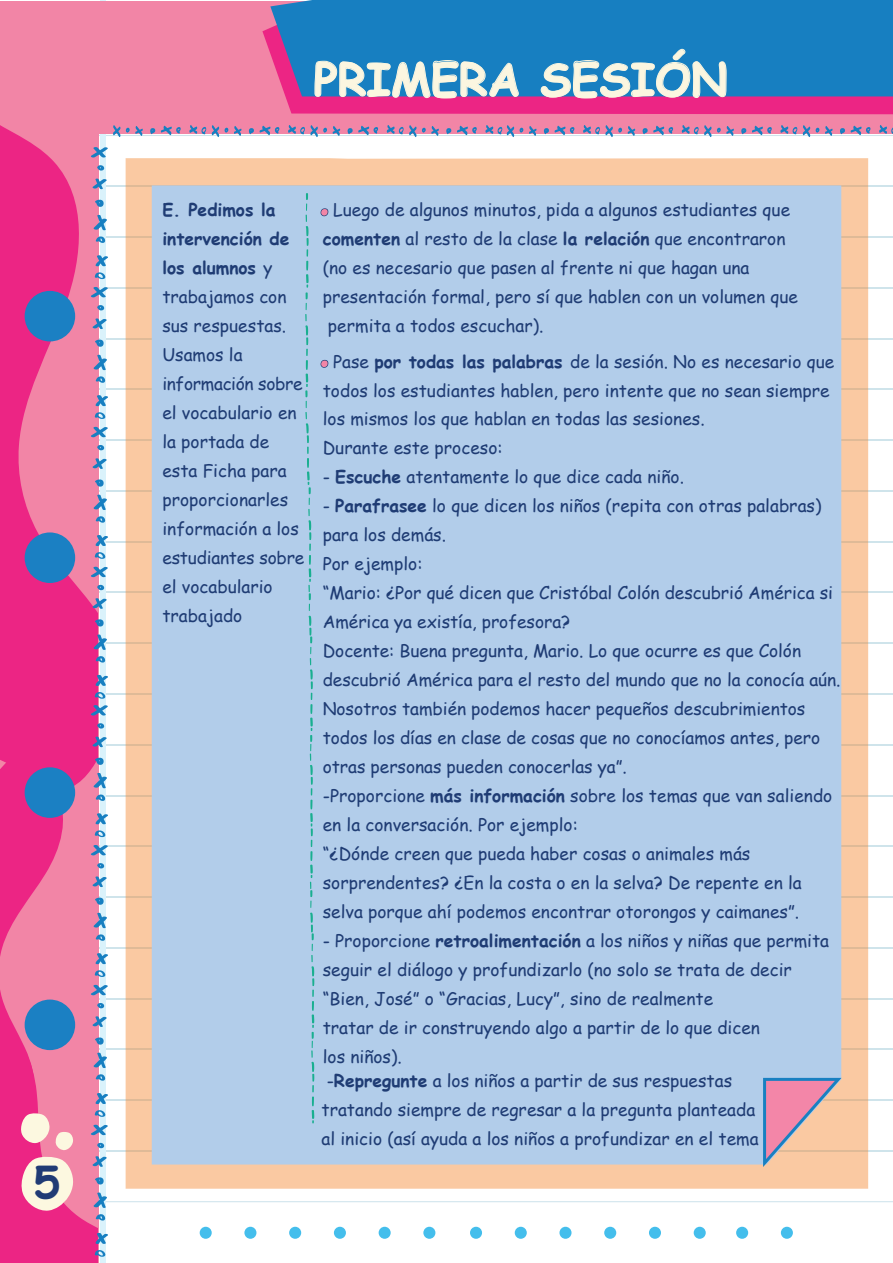
<style>
.page{position:relative;width:893px;height:1263px;background:#fff}
.page>*{position:absolute;margin:0;border:0;box-sizing:border-box;transform-origin:0 0}
.t1{font:700 45px "Comic Sans MS";color:#fbf6e0}
.t2{font:700 42.3px "Comic Sans MS";color:#203b75;scale:1.04 1}
.t3{font:17.4px/29px "Comic Sans MS";color:#1f3c74}
.s1{font-weight:700}
</style>
<div class="page">
<hr style="left:0;top:135px;width:893px;height:1px;background:#0f769e">
<hr style="left:0;top:1201px;width:893px;height:1px;background:#0f769e">
<hr style="left:0;top:1150px;width:893px;height:1px;background:#0f769e">
<hr style="left:0;top:1099px;width:893px;height:2px;background:#0f769e">
<hr style="left:0;top:1049px;width:893px;height:1px;background:#0f769e">
<hr style="left:0;top:998px;width:893px;height:1px;background:#0f769e">
<hr style="left:0;top:947px;width:893px;height:1px;background:#0f769e">
<hr style="left:0;top:896px;width:893px;height:2px;background:#0f769e">
<hr style="left:0;top:846px;width:893px;height:1px;background:#0f769e">
<hr style="left:0;top:795px;width:893px;height:1px;background:#0f769e">
<hr style="left:0;top:744px;width:893px;height:1px;background:#0f769e">
<hr style="left:0;top:693px;width:893px;height:1px;background:#0f769e">
<hr style="left:0;top:643px;width:893px;height:1px;background:#0f769e">
<hr style="left:0;top:592px;width:893px;height:1px;background:#0f769e">
<hr style="left:0;top:541px;width:893px;height:1px;background:#0f769e">
<hr style="left:0;top:490px;width:893px;height:1px;background:#0f769e">
<hr style="left:0;top:440px;width:893px;height:1px;background:#0f769e">
<hr style="left:0;top:389px;width:893px;height:1px;background:#0f769e">
<hr style="left:0;top:338px;width:893px;height:1px;background:#0f769e">
<hr style="left:0;top:287px;width:893px;height:1px;background:#0f769e">
<hr style="left:0;top:236px;width:893px;height:2px;background:#0f769e">
<hr style="left:0;top:186px;width:893px;height:1px;background:#0f769e">
<div style="left:100px;top:0;width:6px;height:1263px;background:#daf2fb"></div>
<div style="left:1px;top:1px;width:98px;height:1262px;background:#f285a6"></div>
<div style="left:96px;top:1px;width:797px;height:133px;background:#f285a6"></div>
<svg style="left:189px;top:125px;width:17px;height:9px"></svg>
<svg style="left:161px;top:126px;width:20px;height:9px"></svg>
<svg style="left:150px;top:128px;width:5px;height:6px"></svg>
<svg style="left:126px;top:126px;width:17px;height:10px"></svg>
<svg style="left:113px;top:125px;width:7px;height:12px"></svg>
<svg style="left:260px;top:126px;width:19px;height:9px"></svg>
<svg style="left:249px;top:128px;width:5px;height:6px"></svg>
<svg style="left:234px;top:126px;width:7px;height:10px"></svg>
<svg style="left:212px;top:125px;width:16px;height:12px"></svg>
<svg style="left:347px;top:126px;width:31px;height:9px"></svg>
<svg style="left:333px;top:126px;width:7px;height:10px"></svg>
<svg style="left:288px;top:125px;width:39px;height:12px"></svg>
<svg style="left:457px;top:126px;width:20px;height:9px"></svg>
<svg style="left:446px;top:128px;width:5px;height:6px"></svg>
<svg style="left:387px;top:125px;width:52px;height:12px"></svg>
<svg style="left:555px;top:126px;width:19px;height:9px"></svg>
<svg style="left:544px;top:128px;width:5px;height:6px"></svg>
<svg style="left:529px;top:126px;width:7px;height:10px"></svg>
<svg style="left:485px;top:125px;width:38px;height:12px"></svg>
<svg style="left:642px;top:126px;width:31px;height:9px"></svg>
<svg style="left:628px;top:126px;width:7px;height:10px"></svg>
<svg style="left:583px;top:125px;width:39px;height:12px"></svg>
<svg style="left:780px;top:125px;width:17px;height:9px"></svg>
<svg style="left:752px;top:126px;width:20px;height:9px"></svg>
<svg style="left:741px;top:128px;width:5px;height:6px"></svg>
<svg style="left:717px;top:126px;width:17px;height:10px"></svg>
<svg style="left:682px;top:125px;width:29px;height:12px"></svg>
<svg style="left:879px;top:125px;width:14px;height:9px"></svg>
<svg style="left:851px;top:126px;width:19px;height:9px"></svg>
<svg style="left:840px;top:128px;width:5px;height:6px"></svg>
<svg style="left:825px;top:126px;width:8px;height:10px"></svg>
<svg style="left:816px;top:128px;width:3px;height:5px"></svg>
<svg style="left:803px;top:125px;width:7px;height:12px"></svg>
<svg style="left:1px;top:126px;width:96px;height:610px;fill:#ec2584"></svg>
<svg style="left:95px;top:272px;width:10px;height:7px"></svg>
<svg style="left:96px;top:255px;width:12px;height:11px"></svg>
<svg style="left:96px;top:236px;width:9px;height:7px"></svg>
<svg style="left:94px;top:215px;width:13px;height:15px"></svg>
<svg style="left:95px;top:200px;width:9px;height:7px"></svg>
<svg style="left:93px;top:179px;width:14px;height:10px"></svg>
<svg style="left:97px;top:165px;width:7px;height:6px"></svg>
<svg style="left:91px;top:147px;width:17px;height:11px"></svg>
<svg style="left:95px;top:412px;width:10px;height:7px"></svg>
<svg style="left:96px;top:395px;width:12px;height:11px"></svg>
<svg style="left:96px;top:376px;width:9px;height:7px"></svg>
<svg style="left:94px;top:355px;width:13px;height:15px"></svg>
<svg style="left:95px;top:339px;width:9px;height:8px"></svg>
<svg style="left:93px;top:318px;width:14px;height:11px"></svg>
<svg style="left:97px;top:305px;width:7px;height:5px"></svg>
<svg style="left:91px;top:287px;width:17px;height:10px"></svg>
<svg style="left:95px;top:552px;width:10px;height:7px"></svg>
<svg style="left:96px;top:535px;width:12px;height:11px"></svg>
<svg style="left:96px;top:516px;width:9px;height:7px"></svg>
<svg style="left:94px;top:495px;width:13px;height:15px"></svg>
<svg style="left:95px;top:479px;width:9px;height:8px"></svg>
<svg style="left:93px;top:458px;width:14px;height:11px"></svg>
<svg style="left:97px;top:445px;width:7px;height:5px"></svg>
<svg style="left:91px;top:427px;width:17px;height:10px"></svg>
<svg style="left:95px;top:692px;width:10px;height:7px"></svg>
<svg style="left:96px;top:675px;width:12px;height:11px"></svg>
<svg style="left:96px;top:656px;width:9px;height:6px"></svg>
<svg style="left:94px;top:634px;width:13px;height:16px"></svg>
<svg style="left:95px;top:619px;width:9px;height:7px"></svg>
<svg style="left:93px;top:598px;width:14px;height:11px"></svg>
<svg style="left:97px;top:585px;width:7px;height:5px"></svg>
<svg style="left:91px;top:567px;width:17px;height:10px"></svg>
<svg style="left:97px;top:723px;width:7px;height:6px"></svg>
<svg style="left:91px;top:705px;width:17px;height:10px"></svg>
<div style="left:25px;top:532px;width:50px;height:51px;background:#1b80c3;border-radius:50%"></div>
<div style="left:25px;top:291px;width:50px;height:50px;background:#1b80c3;border-radius:50%"></div>
<svg style="left:262px;top:28px;width:631px;height:86px;fill:#ec2584"></svg>
<div style="left:270px;top:0;width:623px;height:96px;background:#177fc1"></div>
<svg style="left:314px;top:60px;width:205px;height:39px"></svg>
<svg style="left:540px;top:44px;width:187px;height:55px"></svg>
<div style="left:423px;top:1227px;width:12px;height:12px;background:#44beec;border-radius:50%"></div>
<div style="left:379px;top:1227px;width:12px;height:12px;background:#44beec;border-radius:50%"></div>
<div style="left:334px;top:1227px;width:12px;height:12px;background:#44beec;border-radius:50%"></div>
<div style="left:289px;top:1227px;width:12px;height:12px;background:#44beec;border-radius:50%"></div>
<div style="left:244px;top:1227px;width:12px;height:12px;background:#44beec;border-radius:50%"></div>
<div style="left:200px;top:1227px;width:12px;height:12px;background:#44beec;border-radius:50%"></div>
<div style="left:694px;top:1227px;width:12px;height:12px;background:#44beec;border-radius:50%"></div>
<div style="left:649px;top:1227px;width:12px;height:12px;background:#44beec;border-radius:50%"></div>
<div style="left:604px;top:1227px;width:12px;height:12px;background:#44beec;border-radius:50%"></div>
<div style="left:559px;top:1227px;width:12px;height:12px;background:#44beec;border-radius:50%"></div>
<div style="left:515px;top:1227px;width:12px;height:12px;background:#44beec;border-radius:50%"></div>
<div style="left:470px;top:1227px;width:12px;height:12px;background:#44beec;border-radius:50%"></div>
<div style="left:781px;top:1227px;width:12px;height:12px;background:#44beec;border-radius:50%"></div>
<div style="left:736px;top:1227px;width:12px;height:12px;background:#44beec;border-radius:50%"></div>
<svg style="left:1px;top:736px;width:107px;height:527px"></svg>
<div style="left:126px;top:158px;width:742px;height:1031px;background:#fac9a2"></div>
<div style="left:152px;top:185px;width:689px;height:979px;background:#b2cdea"></div>
<svg style="left:763px;top:1078px;width:78px;height:89px"></svg>
<svg style="left:305px;top:193px;width:9px;height:930px"></svg>
<svg style="left:321px;top:208px;width:7px;height:8px"></svg>
<svg style="left:321px;top:360px;width:7px;height:8px"></svg>
<h2 class="t2" style="left:33px;top:1151px;width:27px">5</h2>
<h1 class="t1" style="left:314px;top:46px;width:416px">PRIMERA SESIÓN</h1>
<p class="t3" style="left:162px;top:195px;width:144px"><span class="s1">E. Pedimos la intervención de los alumnos</span> y trabajamos con sus respuestas.<br>Usamos la información sobre el vocabulario en la portada de esta Ficha para proporcionarles información a los estudiantes sobre el vocabulario trabajado</p>
<p class="t3" style="left:323px;top:195px;width:477px;text-indent:10px">Luego de algunos minutos, pida a algunos estudiantes que <span class="s1">comenten</span> al resto de la clase <span class="s1">la relación</span> que encontraron (no es necesario que pasen al frente ni que hagan una presentación formal, pero sí que hablen con un volumen que permita a todos escuchar).</p>
<p class="t3" style="left:323px;top:346px;width:513px;text-indent:10px">Pase <span class="s1">por todas las palabras</span> de la sesión. No es necesario que todos los estudiantes hablen, pero intente que no sean siempre los mismos los que hablan en todas las sesiones.<br>Durante este proceso:</p>
<p class="t3" style="left:323px;top:462px;width:363px">- <span class="s1">Escuche</span> atentamente lo que dice cada niño.</p>
<p class="t3" style="left:323px;top:491px;width:519px">- <span class="s1">Parafrasee</span> lo que dicen los niños (repita con otras palabras) para los demás.<br>Por ejemplo:<br>“Mario: ¿Por qué dicen que Cristóbal Colón descubrió América si América ya existía, profesora?<br>Docente: Buena pregunta, Mario. Lo que ocurre es que Colón descubrió América para el resto del mundo que no la conocía aún.<br>Nosotros también podemos hacer pequeños descubrimientos todos los días en clase de cosas que no conocíamos antes, pero otras personas pueden conocerlas ya”.<br>-Proporcione <span class="s1">más información</span> sobre los temas que van saliendo en la conversación. Por ejemplo:<br>“¿Dónde creen que pueda haber cosas o animales más sorprendentes? ¿En la costa o en la selva? De repente en la selva porque ahí podemos encontrar otorongos y caimanes”.</p>
<p class="t3" style="left:323px;top:926px;width:508px">- Proporcione <span class="s1">retroalimentación</span> a los niños y niñas que permita seguir el diálogo y profundizarlo (no solo se trata de decir “Bien, José” o “Gracias, Lucy”, sino de realmente<br>tratar de ir construyendo algo a partir de lo que dicen<br>los niños).</p>
<p class="t3" style="left:321px;top:1066px;width:439px">-<span class="s1">Repregunte</span> a los niños a partir de sus respuestas tratando siempre de regresar a la pregunta planteada al inicio (así ayuda a los niños a profundizar en el tema</p>
</div>
